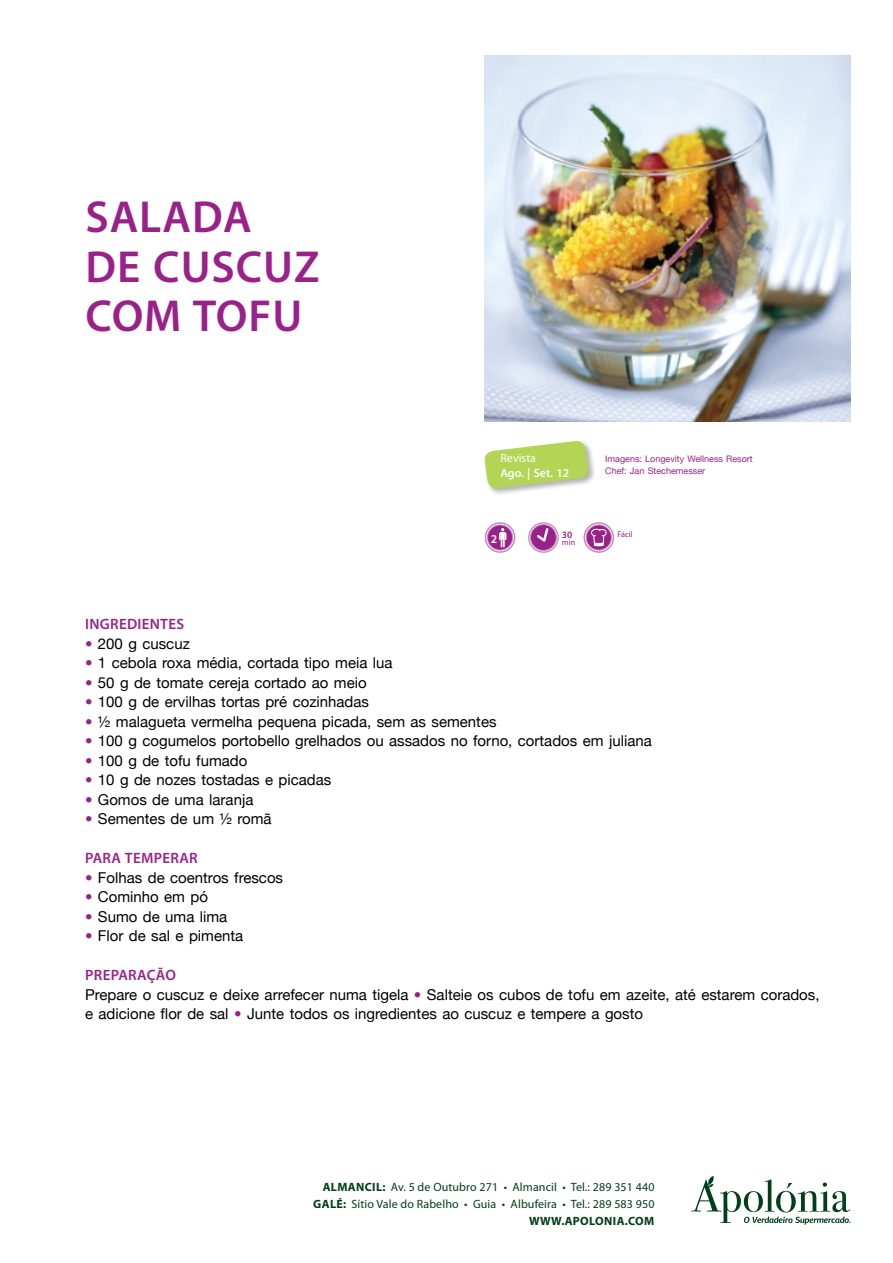
<style>
.page{position:relative;width:893px;height:1263px;background:#fff}
.page>*{position:absolute;margin:0;border:0;box-sizing:border-box;transform-origin:0 0}
.t1{font:600 45px/49.5px "Myriad Pro";letter-spacing:.02em;color:#9b218a}
.t2{font:15px/19.5px "Helvetica Neue";color:#000}
.t3{font:600 15px "Myriad Pro";letter-spacing:.02em;color:#9b218a}
.t4{font:12px/17.1px "Myriad Pro";letter-spacing:.01em;color:#003f1a;text-align:right}
.t5{font:600 12px "Myriad Pro";color:#fff}
.t6{font:12px "Myriad Pro";color:#fff}
.t7{font:600 9.75px "Myriad Pro";color:#9b218a}
.t8{font:9px/12px "Helvetica Neue";color:#9b218a}
.t9{font:8.25px "Myriad Pro";color:#9b218a}
.s1{color:#9b218a}
.s2{font-weight:700}
</style>
<div class="page">
<div style="left:487px;top:525px;width:26px;height:25px;background:#9b218a;border-radius:50%"></div>
<div style="left:485px;top:522px;width:30px;height:31px;border:2px solid #c28bbb;border-radius:50%"></div>
<div style="left:487px;top:525px;width:26px;height:25px;border:1px solid #c28bbb;border-radius:50%"></div>
<svg style="left:499px;top:528px;width:7px;height:19px"></svg>
<svg style="left:586px;top:525px;width:25px;height:25px"></svg>
<div style="left:583px;top:522px;width:31px;height:31px;border:2px solid #c28bbb;border-radius:50%"></div>
<div style="left:586px;top:525px;width:26px;height:25px;border:1px solid #c28bbb;border-radius:50%"></div>
<svg style="left:591px;top:529px;width:16px;height:17px"></svg>
<div style="left:531px;top:525px;width:25px;height:25px;background:#9b218a;border-radius:50%"></div>
<div style="left:528px;top:522px;width:31px;height:31px;border:1px solid #c28bbb;border-radius:50%"></div>
<div style="left:530px;top:524px;width:27px;height:27px;border:1px solid #c28bbb;border-radius:50%"></div>
<svg style="left:535px;top:526px;width:15px;height:16px"></svg>
<div style="left:483px;top:440px;width:112px;height:56px;background:#000;opacity:.3"></div>
<svg style="left:484px;top:440px;width:105px;height:49px"></svg>
<img style="left:485px;top:55px;width:365px;height:366px">
<svg style="left:691px;top:1176px;width:159px;height:49px"></svg>
<h1 class="t1" style="left:85px;top:191px;width:236px">SALADA<br>DE CUSCUZ<br>COM TOFU</h1>
<p class="t6" style="left:500px;top:450px;width:37px">Revista</p>
<p class="t5" style="left:500px;top:465px;width:70px">AGO. | SET. 12</p>
<p class="t8" style="left:605px;top:452px;width:149px">Imagens: Longevity Wellness Resort<br>Chef: Jan Stechemesser</p>
<p class="t5" style="left:491px;top:531px;width:8px">2</p>
<p class="t7" style="left:562px;top:529px;width:12px">30</p>
<p class="t9" style="left:562px;top:537px;width:15px">min</p>
<p class="t9" style="left:618px;top:529px;width:17px">Fácil</p>
<p class="t3" style="left:85px;top:614px;width:43px">INGREDIE</p>
<p class="t3" style="left:150px;top:614px;width:20px">NTES</p>
<p class="t2" style="left:85px;top:633px;width:106px"><span class="s1">•</span> 200 g cuscuz</p>
<p class="t2" style="left:85px;top:653px;width:309px"><span class="s1">•</span> 1 cebola roxa média, cortada tipo meia lua</p>
<p class="t2" style="left:85px;top:672px;width:283px"><span class="s1">•</span> 50 g de tomate cereja cortado ao meio</p>
<p class="t2" style="left:85px;top:692px;width:286px"><span class="s1">•</span> 100 g de ervilhas tortas pré cozinhadas</p>
<p class="t2" style="left:85px;top:711px;width:413px"><span class="s1">•</span> ½ malagueta vermelha pequena picada, sem as sementes</p>
<p class="t2" style="left:85px;top:731px;width:568px"><span class="s1">•</span> 100 g cogumelos portobello grelhados ou assados no forno, cortados em juliana</p>
<p class="t2" style="left:85px;top:750px;width:164px"><span class="s1">•</span> 100 g de tofu fumado</p>
<p class="t2" style="left:85px;top:770px;width:248px"><span class="s1">•</span> 10 g de nozes tostadas e picadas</p>
<p class="t2" style="left:85px;top:789px;width:170px"><span class="s1">•</span> Gomos de uma laranja</p>
<p class="t2" style="left:85px;top:809px;width:188px"><span class="s1">•</span> Sementes de um ½ romã</p>
<p class="t3" style="left:85px;top:848px;width:50px">PARA TEMPE</p>
<p class="t3" style="left:170px;top:848px;width:29px">RAR</p>
<p class="t2" style="left:85px;top:867px;width:200px"><span class="s1">•</span> Folhas de coentros frescos</p>
<p class="t2" style="left:85px;top:887px;width:124px"><span class="s1">•</span> Cominho em pó</p>
<p class="t2" style="left:85px;top:906px;width:144px"><span class="s1">•</span> Sumo de uma lima</p>
<p class="t2" style="left:85px;top:926px;width:160px"><span class="s1">•</span> Flor de sal e pimenta</p>
<p class="t3" style="left:85px;top:965px;width:90px">PREPA RAÇÃO</p>
<p class="t2" style="left:85px;top:984px;width:736px">Prepare o cuscuz e deixe arrefecer numa tigela <span class="s1">•</span> Salteie os cubos de tofu em azeite, até estarem corados, e adicione flor de sal <span class="s1">•</span> Junte todos os ingredientes ao cuscuz e tempere a gosto</p>
<p class="t4" style="left:313px;top:1178px;width:343px"><span class="s2">ALMANCIL:</span> Av. 5 de Outubro 271 • Almancil • Tel.: 289 351 440<br><span class="s2">GALÉ:</span> Sítio Vale do Rabelho • Guia • Albufeira • Tel.: 289 583 950<br><span class="s2">WWW.APOLONIA.COM</span></p>
</div>
